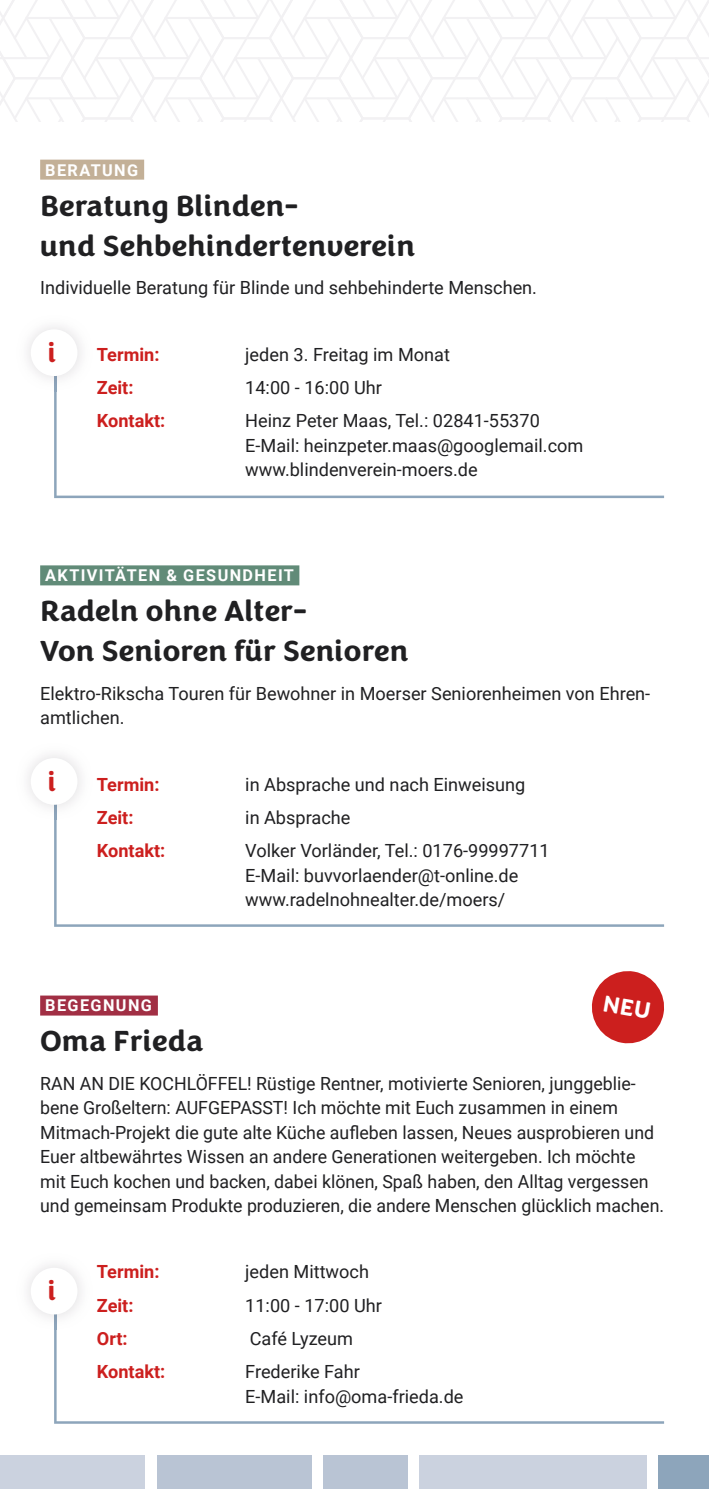
<style>
.page{position:relative;width:709px;height:1489px;background:#fff}
.page>*{position:absolute;margin:0;border:0;box-sizing:border-box;transform-origin:0 0}
.t1{font:700 30px/40px "Congenial";color:#202022}
.t2{font:700 28px "Congenial";color:#cc1f1e}
.t3{font:18px/24.5px "Roboto";color:#202022}
.t4{font:700 18px "Roboto";color:#cc1f1e}
.t5{font:700 16.25px "Roboto";letter-spacing:.085em;color:#fff}
</style>
<div class="page">
<div style="left:659px;top:1455px;width:50px;height:33px;background:#8da5bb"></div>
<div style="left:0;top:1455px;width:145px;height:33px;background:#cbd2df"></div>
<div style="left:419px;top:1455px;width:228px;height:33px;background:#cbd2df"></div>
<div style="left:323px;top:1455px;width:84px;height:33px;background:#b9c4d4"></div>
<div style="left:157px;top:1455px;width:154px;height:33px;background:#b9c4d4"></div>
<svg style="left:0;top:0;width:709px;height:122px"></svg>
<div style="left:40px;top:160px;width:104px;height:20px;background:#c3b097"></div>
<div style="left:40px;top:565px;width:259px;height:20px;background:#618b78"></div>
<div style="left:40px;top:995px;width:118px;height:20px;background:#a12f44"></div>
<svg style="left:54px;top:820px;width:610px;height:106px"></svg>
<svg style="left:54px;top:1329px;width:610px;height:94px"></svg>
<svg style="left:54px;top:391px;width:610px;height:107px"></svg>
<svg style="left:592px;top:971px;width:72px;height:73px"></svg>
<p class="t5" style="left:45px;top:158px;width:94px">BERATUNG</p>
<h1 class="t1" style="left:40px;top:186px;width:376px">Beratung Blinden-<br>und Sehbehindertenverein</h1>
<p class="t3" style="left:40px;top:275px;width:498px">Individuelle Beratung für Blinde und sehbehinderte Menschen.</p>
<h2 class="t2" style="left:48px;top:335px;width:10px">i</h2>
<p class="t4" style="left:97px;top:341px;width:64px">Termin:</p>
<p class="t3" style="left:245px;top:341px;width:206px">jeden 3. Freitag im Monat</p>
<p class="t4" style="left:97px;top:375px;width:38px">Zeit:</p>
<p class="t3" style="left:245px;top:374px;width:138px">14:00 - 16:00 Uhr</p>
<p class="t4" style="left:97px;top:408px;width:70px">Kontakt:</p>
<p class="t3" style="left:245px;top:408px;width:339px">Heinz Peter Maas, Tel.: 02841-55370<br>E-Mail: heinzpeter.maas@googlemail.com www.blindenverein-moers.de</p>
<p class="t5" style="left:45px;top:564px;width:250px">AKTIVITÄTEN &amp; GESUNDHEIT</p>
<h1 class="t1" style="left:40px;top:592px;width:370px">Radeln ohne Alter-<br>Von Senioren für Senioren</h1>
<p class="t3" style="left:40px;top:680px;width:611px">Elektro-Rikscha Touren für Bewohner in Moerser Seniorenheimen von Ehren&shy;amtlichen.</p>
<h2 class="t2" style="left:48px;top:763px;width:10px">i</h2>
<p class="t4" style="left:97px;top:771px;width:64px">Termin:</p>
<p class="t3" style="left:245px;top:771px;width:281px">in Absprache und nach Einweisung</p>
<p class="t4" style="left:97px;top:805px;width:38px">Zeit:</p>
<p class="t3" style="left:245px;top:804px;width:107px">in Absprache</p>
<p class="t4" style="left:97px;top:838px;width:70px">Kontakt:</p>
<p class="t3" style="left:245px;top:838px;width:306px">Volker Vorländer, Tel.: 0176-99997711<br>E-Mail: buvvorlaender@t-online.de www.radelnohnealter.de/moers/</p>
<p class="t5" style="left:45px;top:994px;width:108px">BEGEGNUNG</p>
<h1 class="t1" style="left:40px;top:1021px;width:165px">Oma Frieda</h1>
<p class="t3" style="left:40px;top:1070px;width:625px">RAN AN DIE KOCHLÖFFEL! Rüstige Rentner, motivierte Senioren, junggeblie&shy;bene Großeltern: AUFGEPASST! Ich möchte mit Euch zusammen in einem Mitmach-Projekt die gute alte Küche aufleben lassen, Neues ausprobieren und Euer altbewährtes Wissen an andere Generationen weitergeben. Ich möchte mit Euch kochen und backen, dabei klönen, Spaß haben, den Alltag vergessen und gemeinsam Produkte produzieren, die andere Menschen glücklich machen.</p>
<h2 class="t2" style="left:48px;top:1273px;width:10px">i</h2>
<p class="t4" style="left:97px;top:1259px;width:64px">Termin:</p>
<p class="t3" style="left:245px;top:1258px;width:125px">jeden Mittwoch</p>
<p class="t4" style="left:97px;top:1292px;width:38px">Zeit:</p>
<p class="t3" style="left:245px;top:1292px;width:138px">11:00 - 17:00 Uhr</p>
<p class="t4" style="left:97px;top:1325px;width:32px">Ort:</p>
<p class="t3" style="left:250px;top:1325px;width:105px">Café Lyzeum</p>
<p class="t4" style="left:97px;top:1359px;width:70px">Kontakt:</p>
<p class="t3" style="left:245px;top:1358px;width:220px">Frederike Fahr<br>E-Mail: info@oma-frieda.de</p>
</div>
